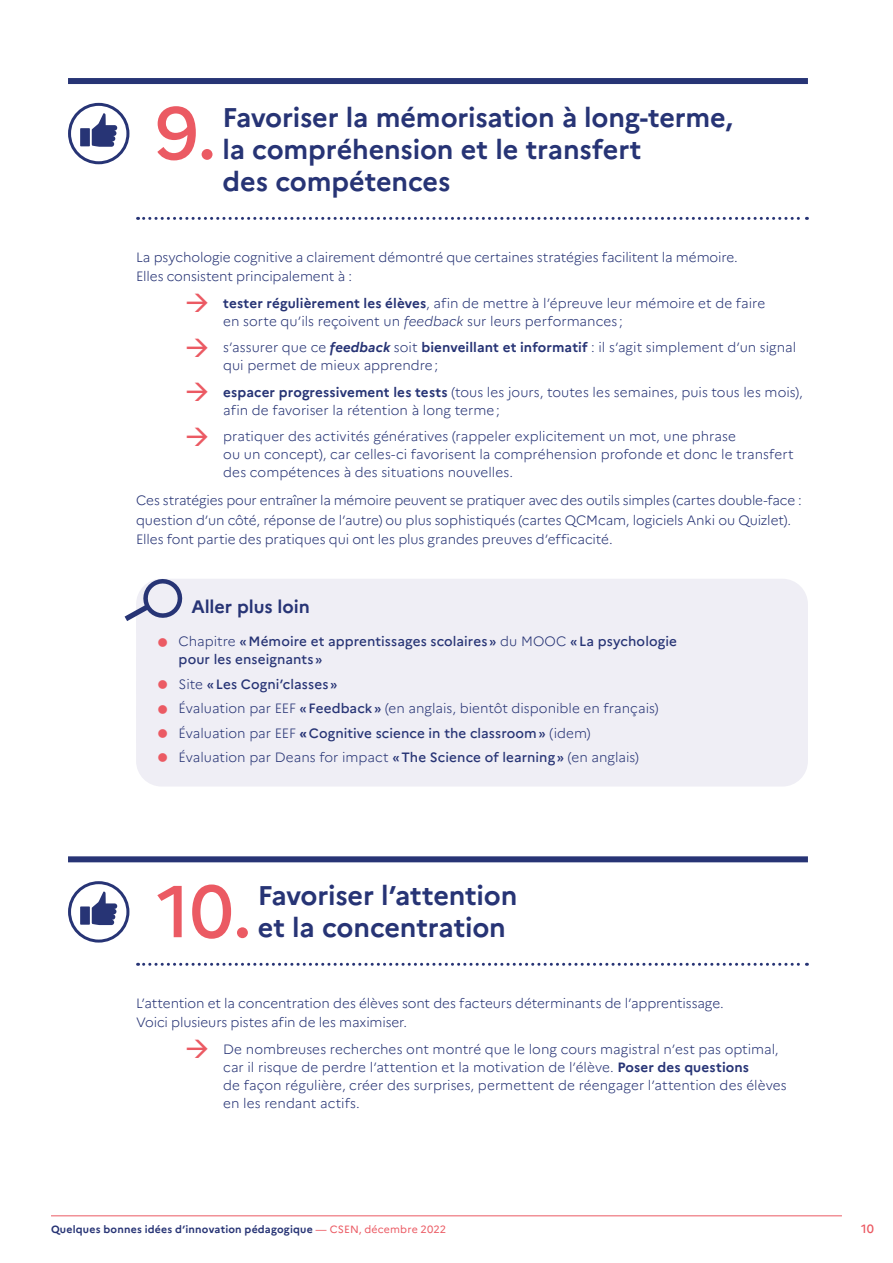
<style>
.page{position:relative;width:893px;height:1263px;background:#fff}
.page>*{position:absolute;margin:0;border:0;box-sizing:border-box;transform-origin:0 0}
.t1{font:500 73.35px "Marianne";color:#eb5a63}
.t2{font:700 27px/32.4px "Marianne";letter-spacing:-.005em;color:#273475}
.t3{font:700 18px "Marianne";letter-spacing:-.005em;color:#273475}
.t4{font:300 13.5px/18px "Marianne";color:#273475}
.t5{font:500 13.5px/18px "Marianne";letter-spacing:.005em;color:#273475}
.t6{font:500 12px "Marianne";color:#eb5a63}
.t7{font:700 10.5px "Marianne";letter-spacing:.02em;color:#273475}
.s1{color:#eb5a63}
.s2{font-weight:700}
.s3{font-style:italic}
.s4{font-weight:700;font-style:italic}
.s5{font-weight:300}
.s6{font-weight:500}
.s7{font-weight:400;color:#eb5a63}
</style>
<div class="page">
<hr style="left:51px;top:1215px;width:791px;height:1px;background:#eb5a63">
<div style="left:68px;top:78px;width:740px;height:6px;background:#273475"></div>
<svg style="left:138px;top:217px;width:669px;height:3px"></svg>
<div style="left:136px;top:579px;width:672px;height:73px;background:#efeef5;border-radius:26px"></div>
<svg style="left:136px;top:632px;width:672px;height:25px"></svg>
<div style="left:136px;top:657px;width:672px;height:129px;background:#efeef5"></div>
<div style="left:68px;top:856px;width:740px;height:6px;background:#273475"></div>
<svg style="left:138px;top:963px;width:669px;height:3px"></svg>
<svg style="left:70px;top:104px;width:58px;height:59px"></svg>
<div style="left:68px;top:103px;width:61px;height:61px;border:3px solid #273475;border-radius:50%"></div>
<svg style="left:80px;top:113px;width:37px;height:34px"></svg>
<svg style="left:125px;top:579px;width:58px;height:42px"></svg>
<svg style="left:70px;top:883px;width:58px;height:58px"></svg>
<div style="left:68px;top:881px;width:61px;height:61px;border:3px solid #273475;border-radius:50%"></div>
<svg style="left:80px;top:891px;width:37px;height:34px"></svg>
<h1 class="t1" style="left:155px;top:88px;width:64px">9.</h1>
<h2 class="t2" style="left:222px;top:101px;width:512px">Favoriser la mémorisation à long‑terme, la compréhension et le transfert<br>des compétences</h2>
<p class="t4" style="left:136px;top:247px;width:603px;line-height:19.5px">La psychologie cognitive a clairement démontré que certaines stratégies facilitent la mémoire.<br>Elles consistent principalement à :</p>
<p class="t4" style="left:223px;top:294px;width:543px;text-indent:-38px"><span class="s1">→</span> <span class="s2">tester régulièrement les élèves</span>, afin de mettre à l’épreuve leur mémoire et de faire en sorte qu’ils reçoivent un <span class="s3">feedback</span> sur leurs performances ;</p>
<p class="t4" style="left:223px;top:339px;width:574px;text-indent:-38px"><span class="s1">→</span> s’assurer que ce <span class="s4">feedback</span> soit <span class="s2">bienveillant et informatif</span> : il s’agit simplement d’un signal qui permet de mieux apprendre;</p>
<p class="t4" style="left:223px;top:383px;width:581px;text-indent:-38px"><span class="s1">→</span> <span class="s2">espacer progressivement les tests</span> (tous les jours, toutes les semaines, puis tous les mois), afin de favoriser la rétention à long terme;</p>
<p class="t4" style="left:223px;top:428px;width:572px;text-indent:-38px"><span class="s1">→</span> pratiquer des activités génératives (rappeler explicitement un mot, une phrase<br>ou un concept), car celles-ci favorisent la compréhension profonde et donc le transfert des compétences à des situations nouvelles.</p>
<p class="t4" style="left:136px;top:491px;width:667px;line-height:19.5px">Ces stratégies pour entraîner la mémoire peuvent se pratiquer avec des outils simples (cartes double‑face : question d’un côté, réponse de l’autre) ou plus sophistiqués (cartes QCMcam, logiciels Anki ou Quizlet).<br>Elles font partie des pratiques qui ont les plus grandes preuves d’efficacité.</p>
<h3 class="t3" style="left:191px;top:596px;width:120px">Aller plus loin</h3>
<p class="t5" style="left:179px;top:632px;width:500px;text-indent:-21px"><span class="s1">●</span> <span class="s5">Chapitre</span> «Mémoire et apprentissages scolaires» <span class="s5">du MOOC</span> «La psychologie pour les enseignants»</p>
<p class="t5" style="left:157px;top:675px;width:182px"><span class="s1">●</span> <span class="s5">Site</span> «Les Cogni’classes»</p>
<p class="t4" style="left:157px;top:699px;width:503px"><span class="s1">●</span> Évaluation par EEF <span class="s6">«Feedback»</span> (en anglais, bientôt disponible en français)</p>
<p class="t5" style="left:157px;top:724px;width:435px"><span class="s1">●</span> <span class="s5">Évaluation par EEF</span> <span class="s2">«</span>Cognitive science in the classroom» <span class="s5">(idem)</span></p>
<p class="t4" style="left:157px;top:748px;width:483px"><span class="s1">●</span> Évaluation par Deans for impact <span class="s6">«The Science of learning»</span> (en anglais)</p>
<h1 class="t1" style="left:157px;top:866px;width:97px">10.</h1>
<h2 class="t2" style="left:258px;top:879px;width:261px">Favoriser l’attention et la concentration</h2>
<p class="t4" style="left:136px;top:993px;width:589px;line-height:19.5px">L’attention et la concentration des élèves sont des facteurs déterminants de l’apprentissage.<br>Voici plusieurs pistes afin de les maximiser.</p>
<p class="t4" style="left:223px;top:1040px;width:565px;text-indent:-38px"><span class="s1">→</span> De nombreuses recherches ont montré que le long cours magistral n’est pas optimal, car il risque de perdre l’attention et la motivation de l’élève. <span class="s2">Poser des questions<br></span>de façon régulière, créer des surprises, permettent de réengager l’attention des élèves en les rendant actifs.</p>
<p class="t7" style="left:51px;top:1223px;width:397px">Quelques bonnes idées d’innovation pédagogique <span class="s7">— CSEN, décembre 2022</span></p>
<p class="t6" style="left:861px;top:1221px;width:14px">10</p>
</div>
